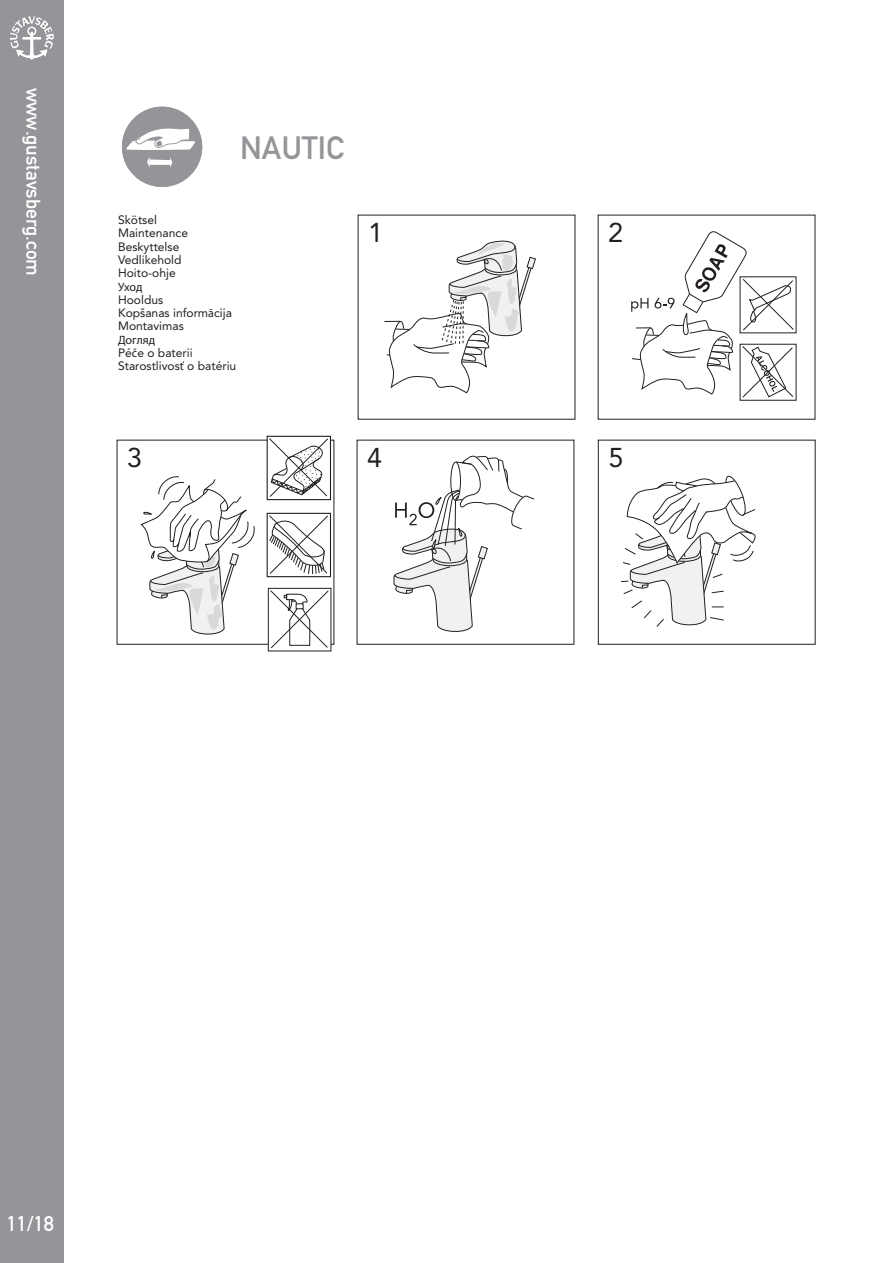
<style>
.page{position:relative;width:893px;height:1263px;background:#fff}
.page>*{position:absolute;margin:0;border:0;box-sizing:border-box;transform-origin:0 0}
.t1{font:31.95px "DIN 1451 Mittelschrift Regular";color:#939598}
.t2{font:27px "Avenir";color:#231f20}
.t3{font:21px "DIN 1451 Mittelschrift Regular";color:#fff}
.t4{font:19.5px "DIN 1451 Mittelschrift Regular";color:#fff}
.t5{font:12px/13.4px "Avenir";color:#231f20}
.t6{font:12px "Myriad Pro";letter-spacing:-.005em;color:#231f20}
.s1{font-family:"Myriad Pro"}
</style>
<div class="page">
<div style="left:0;top:0;width:64px;height:1263px;background:#939598"></div>
<svg style="left:10px;top:16px;width:44px;height:44px"></svg>
<div style="left:122px;top:107px;width:80px;height:80px;background:#939598;border-radius:50%"></div>
<svg style="left:147px;top:157px;width:25px;height:10px"></svg>
<svg style="left:122px;top:127px;width:73px;height:23px"></svg>
<svg style="left:267px;top:513px;width:64px;height:64px"></svg>
<svg style="left:268px;top:515px;width:63px;height:60px"></svg>
<div style="left:598px;top:440px;width:217px;height:205px;border:1px solid #231f20"></div>
<svg style="left:268px;top:588px;width:63px;height:63px"></svg>
<svg style="left:269px;top:589px;width:60px;height:60px"></svg>
<div style="left:267px;top:436px;width:64px;height:64px;background:#fff;border:1px solid #231f20"></div>
<svg style="left:268px;top:438px;width:60px;height:59px"></svg>
<svg style="left:140px;top:476px;width:115px;height:159px"></svg>
<svg style="left:385px;top:240px;width:151px;height:154px"></svg>
<svg style="left:621px;top:475px;width:135px;height:152px"></svg>
<svg style="left:393px;top:455px;width:142px;height:177px"></svg>
<div style="left:740px;top:344px;width:56px;height:57px;border:1px solid #231f20"></div>
<svg style="left:631px;top:231px;width:164px;height:168px"></svg>
<h3 class="t4" style="left:45px;top:88px;width:189px;rotate:90deg">www.gustavsberg.com</h3>
<h1 class="t1" style="left:240px;top:129px;width:105px">NAUTIC</h1>
<p class="t5" style="left:118px;top:213px;width:72px">Skötsel<br>Maintenance<br>Beskyttelse<br>Vedlikehold<br>Hoito-ohje</p>
<p class="t6" style="left:118px;top:279px;width:26px">Уход</p>
<p class="t5" style="left:118px;top:293px;width:115px">Hooldus<br>Kopšanas inform<span class="s1">ā</span>cija<br>Montavimas</p>
<p class="t6" style="left:118px;top:332px;width:39px">Догляд</p>
<p class="t5" style="left:118px;top:346px;width:120px">Pé<span class="s1">č</span>e o baterii<br>Starostlivos<span class="s1">ť</span> o batériu</p>
<h2 class="t2" style="left:368px;top:217px;width:17px">1</h2>
<h2 class="t2" style="left:608px;top:217px;width:17px">2</h2>
<h2 class="t2" style="left:127px;top:442px;width:17px">3</h2>
<h2 class="t2" style="left:367px;top:442px;width:17px">4</h2>
<h2 class="t2" style="left:608px;top:442px;width:17px">5</h2>
<h3 class="t3" style="left:7px;top:1211px;width:49px">11/18</h3>
</div>
